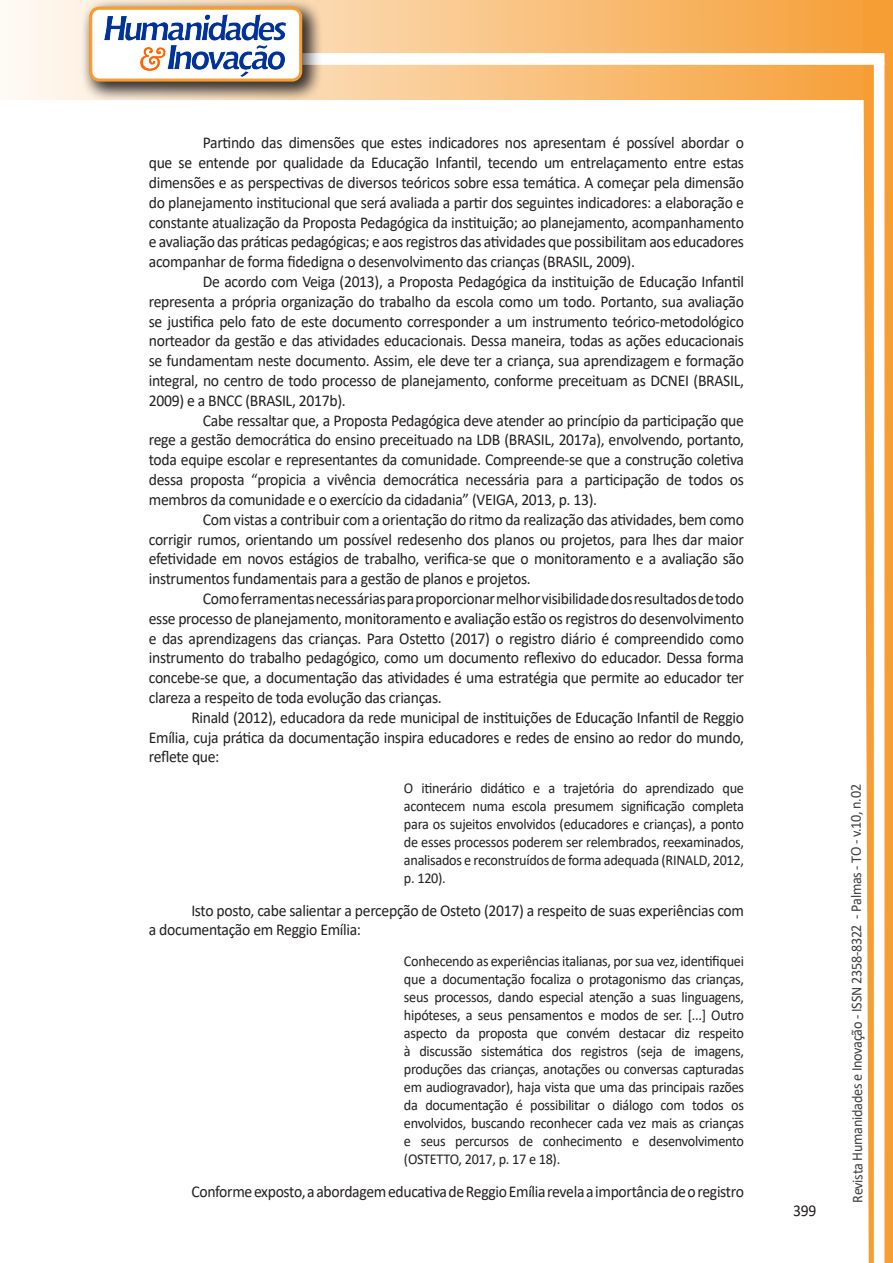
<style>
.page{position:relative;width:893px;height:1263px;background:#fff}
.page>*{position:absolute;margin:0;border:0;box-sizing:border-box;transform-origin:0 0}
.texto{font:16.5px/19.8px "Calibri";letter-spacing:-.02em;color:#231f20;text-align:justify;scale:.95 1}
.citacao{font:15px/18px "Calibri";letter-spacing:-.02em;color:#231f20;text-align:justify;scale:.95 1}
.t1{font:15px "Calibri";letter-spacing:-.025em;color:#3e3e3f;scale:.95 1}
</style>
<div class="page">
<svg style="left:5px;top:0;width:858px;height:100px;background:#f9c484"></svg>
<div style="left:302px;top:53px;width:582px;height:12px;background:#fff;border:2px solid #fff"></div>
<svg style="left:863px;top:0;width:30px;height:1263px"></svg>
<div style="left:81px;top:0;width:241px;height:102px;background:#231f20;opacity:.75"></div>
<div style="left:91px;top:8px;width:210px;height:72px;background:#fff;border-radius:9px"></div>
<img style="left:104px;top:14px;width:181px;height:62px">
<div style="left:89px;top:7px;width:213px;height:75px;border:3px solid #f69e34;border-radius:9px"></div>
<p class="texto" style="left:149px;top:133px;width:628px;text-indent:54px">Partindo das dimensões que estes indicadores nos apresentam é possível abordar o que se entende por qualidade da Educação Infantil, tecendo um entrelaçamento entre estas dimensões e as perspectivas de diversos teóricos sobre essa temática. A começar pela dimensão do planejamento institucional que será avaliada a partir dos seguintes indicadores: a elaboração e constante atualização da Proposta Pedagógica da instituição; ao planejamento, acompanhamento e avaliação das práticas pedagógicas; e aos registros das atividades que possibilitam aos educadores acompanhar de forma fidedigna o desenvolvimento das crianças (BRASIL, 2009).</p>
<p class="texto" style="left:149px;top:271px;width:628px;text-indent:54px">De acordo com Veiga (2013), a Proposta Pedagógica da instituição de Educação Infantil representa a própria organização do trabalho da escola como um todo. Portanto, sua avaliação se justifica pelo fato de este documento corresponder a um instrumento teórico-metodológico norteador da gestão e das atividades educacionais. Dessa maneira, todas as ações educacionais se fundamentam neste documento. Assim, ele deve ter a criança, sua aprendizagem e formação integral, no centro de todo processo de planejamento, conforme preceituam as DCNEI (BRASIL, 2009) e a BNCC (BRASIL, 2017b).</p>
<p class="texto" style="left:149px;top:410px;width:628px;text-indent:54px">Cabe ressaltar que, a Proposta Pedagógica deve atender ao princípio da participação que rege a gestão democrática do ensino preceituado na LDB (BRASIL, 2017a), envolvendo, portanto, toda equipe escolar e representantes da comunidade. Compreende-se que a construção coletiva dessa proposta “propicia a vivência democrática necessária para a participação de todos os membros da comunidade e o exercício da cidadania” (VEIGA, 2013, p. 13).</p>
<p class="texto" style="left:149px;top:509px;width:628px;text-indent:54px">Com vistas a contribuir com a orientação do ritmo da realização das atividades, bem como corrigir rumos, orientando um possível redesenho dos planos ou projetos, para lhes dar maior efetividade em novos estágios de trabalho, verifica-se que o monitoramento e a avaliação são instrumentos fundamentais para a gestão de planos e projetos.</p>
<p class="texto" style="left:149px;top:588px;width:628px;text-indent:54px">Como ferramentas necessárias para proporcionar melhor visibilidade dos resultados de todo esse processo de planejamento, monitoramento e avaliação estão os registros do desenvolvimento e das aprendizagens das crianças. Para Ostetto (2017) o registro diário é compreendido como instrumento do trabalho pedagógico, como um documento reflexivo do educador. Dessa forma concebe-se que, a documentação das atividades é uma estratégia que permite ao educador ter clareza a respeito de toda evolução das crianças.</p>
<p class="texto" style="left:149px;top:707px;width:628px;text-indent:43px">Rinald (2012), educadora da rede municipal de instituições de Educação Infantil de Reggio Emília, cuja prática da documentação inspira educadores e redes de ensino ao redor do mundo, reflete que:</p>
<p class="citacao" style="left:404px;top:779px;width:360px">O itinerário didático e a trajetória do aprendizado que acontecem numa escola presumem significação completa para os sujeitos envolvidos (educadores e crianças), a ponto de esses processos poderem ser relembrados, reexaminados, analisados e reconstruídos de forma adequada (RINALD, 2012, p. 120).</p>
<p class="texto" style="left:149px;top:900px;width:628px;text-indent:43px">Isto posto, cabe salientar a percepção de Osteto (2017) a respeito de suas experiências com a documentação em Reggio Emília:</p>
<p class="citacao" style="left:404px;top:952px;width:360px">Conhecendo as experiências italianas, por sua vez, identifiquei que a documentação focaliza o protagonismo das crianças, seus processos, dando especial atenção a suas linguagens, hipóteses, a seus pensamentos e modos de ser. [...] Outro aspecto da proposta que convém destacar diz respeito à discussão sistemática dos registros (seja de imagens, produções das crianças, anotações ou conversas capturadas em audiogravador), haja vista que uma das principais razões da documentação é possibilitar o diálogo com todos os envolvidos, buscando reconhecer cada vez mais as crianças e seus percursos de conhecimento e desenvolvimento (OSTETTO, 2017, p. 17 e 18).</p>
<p class="texto" style="left:191px;top:1181px;width:583px">Conforme exposto, a abordagem educativa de Reggio Emília revela a importância de o registro</p>
<p class="texto" style="left:793px;top:1200px;width:26px">399</p>
<p class="t1" style="left:846px;top:1203px;width:442px;rotate:-90deg">Revista Humanidades e Inovação - ISSN 2358-8322 - Palmas - TO - v.10, n.02</p>
</div>
